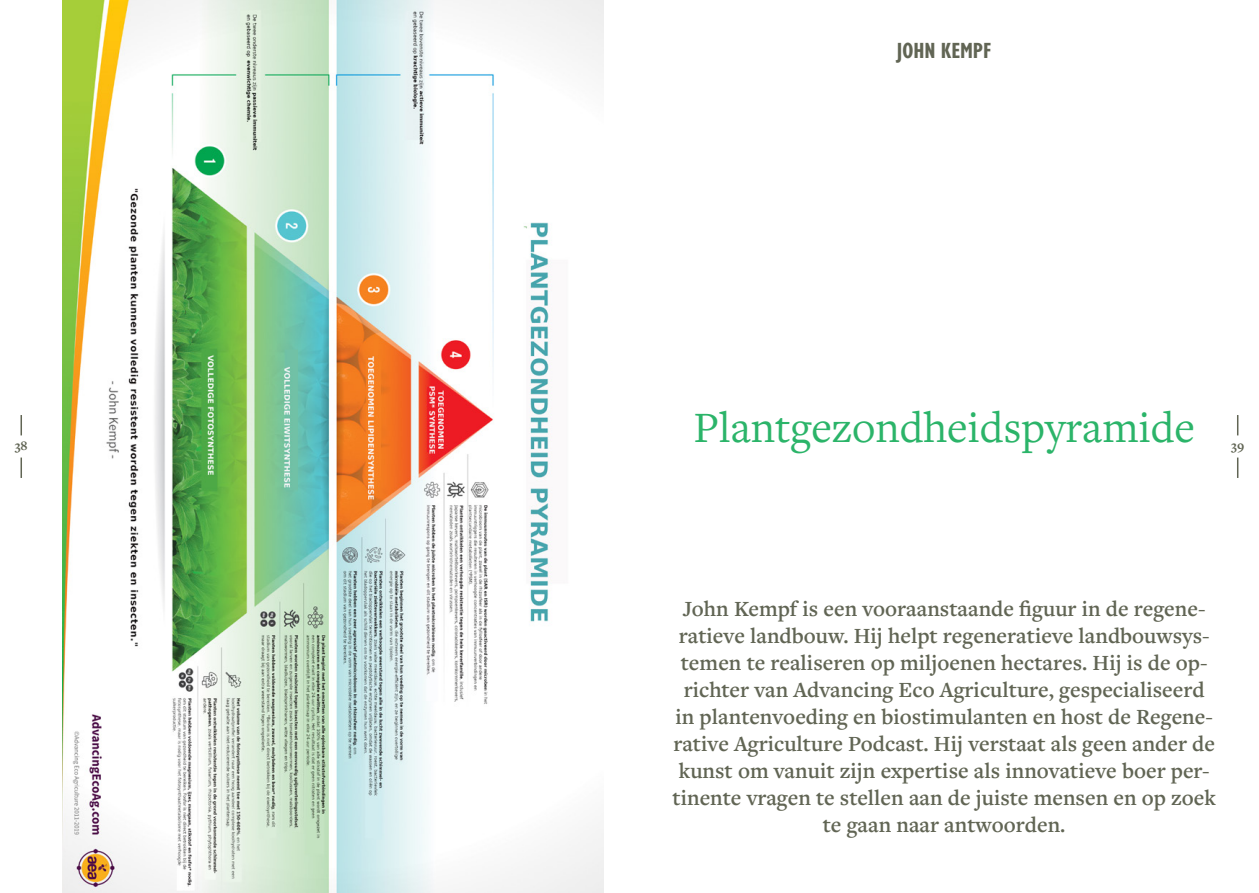
<style>
.page{position:relative;width:1259px;height:893px;background:#fff}
.page>*{position:absolute;margin:0;border:0;box-sizing:border-box;transform-origin:0 0}
.Titel_artikel{font:45px "Freight Text Pro";color:#2bb469}
.Intro_artikel{font:600 22.5px/27px "Freight Text Pro";color:#616554;text-align:center}
.Titel_bovenaan_pagina{font:700 condensed 22.5px "Gill Sans Nova";color:#616554}
.t1{font:700 13.5px "Freight Text Pro";color:#616554}
</style>
<div class="page">
<img style="left:62px;top:0;width:541px;height:893px">
<svg style="left:21px;top:415px;width:1px;height:20px"></svg>
<svg style="left:21px;top:458px;width:1px;height:20px"></svg>
<svg style="left:1237px;top:415px;width:1px;height:20px"></svg>
<svg style="left:1237px;top:458px;width:1px;height:20px"></svg>
<p class="Titel_bovenaan_pagina" style="left:897px;top:37px;width:96px">JOHN KEMPF</p>
<p class="Titel_artikel" style="left:693px;top:398px;width:503px">Plantgezondheidspyramide</p>
<p class="t1" style="left:15px;top:437px;width:15px">38</p>
<p class="t1" style="left:1231px;top:437px;width:15px">39</p>
<p class="Intro_artikel" style="left:672px;top:594px;width:545px">John Kempf is een vooraanstaande figuur in de regene&shy;ratieve landbouw. Hij helpt regeneratieve landbouwsys&shy;temen te realiseren op miljoenen hectares. Hij is de op&shy;richter van Advancing Eco Agriculture, gespecialiseerd in plantenvoeding en biostimulanten en host de Regene&shy;rative Agriculture Podcast. Hij verstaat als geen ander de kunst om vanuit zijn expertise als innovatieve boer per&shy;tinente vragen te stellen aan de juiste mensen en op zoek te gaan naar antwoorden.</p>
</div>
